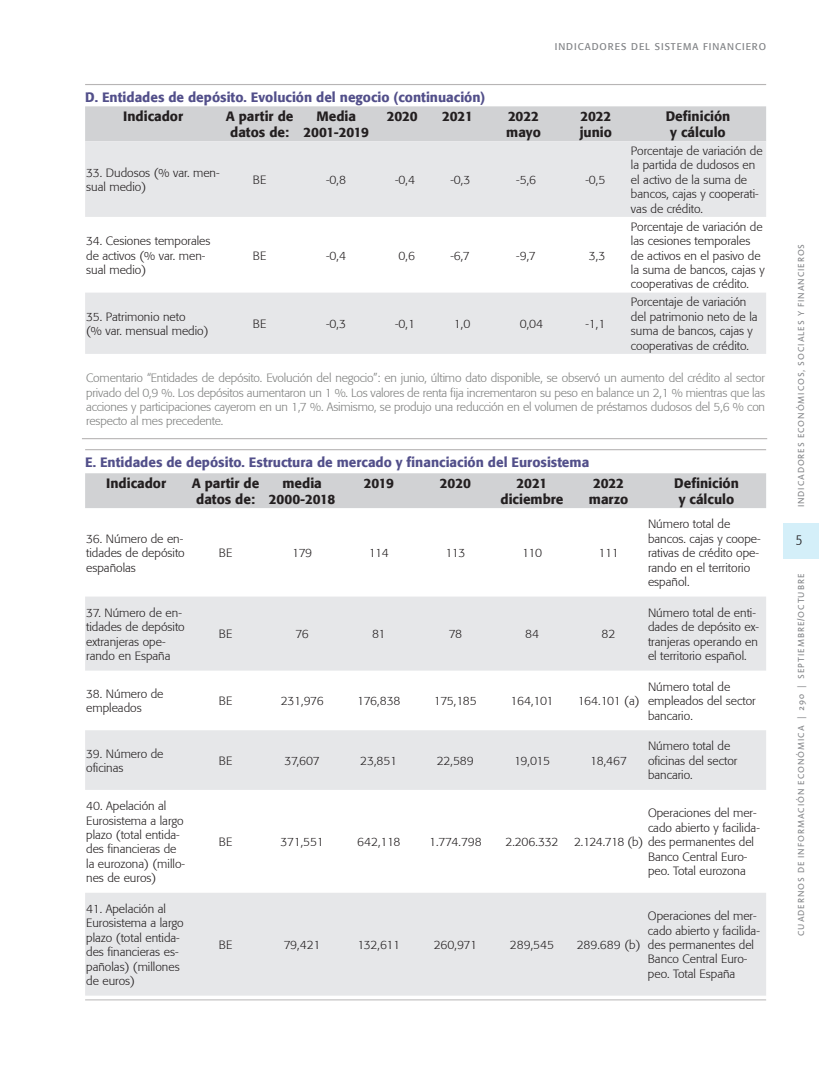
<style>
.page{position:relative;width:830px;height:1085px;background:#fff}
.page>*{position:absolute;margin:0;border:0;box-sizing:border-box;transform-origin:0 0}
.t1{font:300 condensed 15px "Formata";color:#231f20}
.t2{font:500 13.5px/16.2px "Formata";color:#231f20;text-align:center}
.t3{font:500 13.5px "Formata";color:#524f8a}
.t4{font:300 12px/14.4px "Formata";color:#231f20}
.t5{font:300 12px/14.4px "Formata";letter-spacing:-.015em;color:#7f807f;text-align:justify}
.t6{font:9.75px "Formata";letter-spacing:.1em;color:#808285}
.t7{font:9px "Linotype Aroma";letter-spacing:.1em;color:#808285}
</style>
<div class="page">
<div style="left:783px;top:523px;width:35px;height:35px;background:#d4eff9"></div>
<hr style="left:85px;top:449px;width:680px;height:1px;background:#b7b5b5">
<div style="left:85px;top:473px;width:680px;height:35px;background:#d1d2d4"></div>
<svg style="left:85px;top:596px;width:680px;height:399px;fill:#e6e7e9"></svg>
<div style="left:85px;top:106px;width:680px;height:35px;background:#d1d2d4"></div>
<svg style="left:85px;top:141px;width:680px;height:213px;fill:#e6e7e9"></svg>
<hr style="left:82px;top:438px;width:684px;height:1px;background:#b7b5b5">
<hr style="left:85px;top:999px;width:680px;height:1px;background:#b7b5b5">
<hr style="left:85px;top:84px;width:680px;height:1px;background:#b7b5b5">
<p class="t3" style="left:85px;top:89px;width:401px">D. Entidades de depósito. Evolución del negocio (continuación)</p>
<p class="t6" style="left:554px;top:40px;width:213px">INDICADORES DEL SISTEMA FINANCIERO</p>
<p class="t2" style="left:123px;top:108px;width:61px">Indicador</p>
<p class="t2" style="left:226px;top:108px;width:69px">A partir de datos de:</p>
<p class="t2" style="left:303px;top:108px;width:67px">Media<br>2001-2019</p>
<p class="t2" style="left:386px;top:108px;width:32px">2020</p>
<p class="t2" style="left:442px;top:108px;width:32px">2021</p>
<p class="t2" style="left:506px;top:108px;width:36px;text-align:left">2022 mayo</p>
<p class="t2" style="left:579px;top:108px;width:34px;text-align:left">2022 junio</p>
<p class="t2" style="left:665px;top:108px;width:66px">Definición y cálculo</p>
<p class="t4" style="left:86px;top:165px;width:135px">33. Dudosos (% var. men&shy;sual medio)</p>
<p class="t4" style="left:253px;top:172px;width:15px">BE</p>
<p class="t4" style="left:326px;top:172px;width:21px">-0,8</p>
<p class="t4" style="left:395px;top:172px;width:21px">-0,4</p>
<p class="t4" style="left:450px;top:172px;width:21px">-0,3</p>
<p class="t4" style="left:516px;top:172px;width:21px">-5,6</p>
<p class="t4" style="left:585px;top:172px;width:21px">-0,5</p>
<p class="t4" style="left:630px;top:144px;width:133px">Porcentaje de variación de la partida de dudosos en el activo de la suma de bancos, cajas y cooperati&shy;vas de crédito.</p>
<p class="t4" style="left:86px;top:234px;width:126px">34. Cesiones temporales de activos (% var. men&shy;sual medio)</p>
<p class="t4" style="left:253px;top:248px;width:15px">BE</p>
<p class="t4" style="left:326px;top:248px;width:21px">-0,4</p>
<p class="t4" style="left:398px;top:248px;width:18px">0,6</p>
<p class="t4" style="left:450px;top:248px;width:21px">-6,7</p>
<p class="t4" style="left:516px;top:248px;width:21px">-9,7</p>
<p class="t4" style="left:588px;top:248px;width:18px">3,3</p>
<p class="t4" style="left:630px;top:219px;width:135px">Porcentaje de variación de las cesiones temporales de activos en el pasivo de la suma de bancos, cajas y cooperativas de crédito.</p>
<p class="t4" style="left:630px;top:295px;width:128px">Porcentaje de variación del patrimonio neto de la suma de bancos, cajas y cooperativas de crédito.</p>
<p class="t5" style="left:86px;top:371px;width:680px">Comentario “Entidades de depósito. Evolución del negocio”: en junio, último dato disponible, se observó un aumento del crédito al sector privado del 0,9 %. Los depósitos aumentaron un 1 %. Los valores de renta fija incrementaron su peso en balance un 2,1 % mientras que las acciones y participaciones cayerom en un 1,7 %. Asimismo, se produjo una reducción en el volumen de préstamos dudosos del 5,6 % con respecto al mes precedente.</p>
<p class="t4" style="left:86px;top:309px;width:124px">35. Patrimonio neto<br>(% var. mensual medio)</p>
<p class="t4" style="left:253px;top:316px;width:15px">BE</p>
<p class="t4" style="left:326px;top:316px;width:21px">-0,3</p>
<p class="t4" style="left:395px;top:316px;width:21px">-0,1</p>
<p class="t4" style="left:453px;top:316px;width:18px">1,0</p>
<p class="t4" style="left:519px;top:316px;width:25px">0,04</p>
<p class="t4" style="left:585px;top:316px;width:21px">-1,1</p>
<p class="t3" style="left:85px;top:454px;width:505px">E. Entidades de depósito. Estructura de mercado y financiación del Eurosistema</p>
<p class="t2" style="left:106px;top:474px;width:61px">Indicador</p>
<p class="t2" style="left:192px;top:474px;width:69px">A partir de datos de:</p>
<p class="t2" style="left:269px;top:474px;width:68px">media<br>2000-2018</p>
<p class="t2" style="left:363px;top:474px;width:32px">2019</p>
<p class="t2" style="left:439px;top:474px;width:32px">2020</p>
<p class="t2" style="left:500px;top:474px;width:64px">2021 diciembre</p>
<p class="t2" style="left:588px;top:474px;width:41px">2022 marzo</p>
<p class="t2" style="left:673px;top:474px;width:66px">Definición y cálculo</p>
<p class="t4" style="left:86px;top:531px;width:100px">36. Número de en&shy;tidades de depósito españolas</p>
<p class="t4" style="left:647px;top:517px;width:114px">Número total de bancos. cajas y coope&shy;rativas de crédito ope&shy;rando en el territorio español.</p>
<p class="t4" style="left:219px;top:545px;width:15px">BE</p>
<p class="t4" style="left:292px;top:545px;width:22px">179</p>
<p class="t4" style="left:368px;top:545px;width:22px">114</p>
<p class="t4" style="left:445px;top:545px;width:22px">113</p>
<p class="t4" style="left:521px;top:545px;width:22px">110</p>
<p class="t4" style="left:598px;top:545px;width:22px">111</p>
<p class="t4" style="left:86px;top:605px;width:100px">37. Número de en&shy;tidades de depósito extranjeras ope&shy;rando en España</p>
<p class="t4" style="left:219px;top:627px;width:15px">BE</p>
<p class="t4" style="left:295px;top:627px;width:15px">76</p>
<p class="t4" style="left:372px;top:627px;width:15px">81</p>
<p class="t4" style="left:448px;top:627px;width:15px">78</p>
<p class="t4" style="left:524px;top:627px;width:15px">84</p>
<p class="t4" style="left:601px;top:627px;width:15px">82</p>
<p class="t4" style="left:86px;top:686px;width:79px">38. Número de empleados</p>
<p class="t4" style="left:219px;top:693px;width:15px">BE</p>
<p class="t4" style="left:280px;top:693px;width:45px">231,976</p>
<p class="t4" style="left:357px;top:693px;width:45px">176,838</p>
<p class="t4" style="left:433px;top:693px;width:44px">175,185</p>
<p class="t4" style="left:510px;top:693px;width:44px">164,101</p>
<p class="t4" style="left:577px;top:693px;width:63px">164.101 (a)</p>
<p class="t4" style="left:86px;top:746px;width:79px">39. Número de oficinas</p>
<p class="t4" style="left:219px;top:753px;width:15px">BE</p>
<p class="t4" style="left:284px;top:753px;width:37px">37,607</p>
<p class="t4" style="left:360px;top:753px;width:38px">23,851</p>
<p class="t4" style="left:436px;top:753px;width:38px">22,589</p>
<p class="t4" style="left:513px;top:753px;width:37px">19,015</p>
<p class="t4" style="left:590px;top:753px;width:38px">18,467</p>
<p class="t4" style="left:647px;top:605px;width:112px">Número total de enti&shy;dades de depósito ex&shy;tranjeras operando en el territorio español.</p>
<p class="t4" style="left:647px;top:679px;width:109px">Número total de empleados del sector bancario.</p>
<p class="t4" style="left:647px;top:739px;width:91px">Número total de oficinas del sector bancario.</p>
<p class="t4" style="left:86px;top:798px;width:100px">40. Apelación al<br>Eurosistema a largo plazo (total entida&shy;des financieras de la eurozona) (millo&shy;nes de euros)</p>
<p class="t4" style="left:86px;top:901px;width:99px">41. Apelación al<br>Eurosistema a largo plazo (total entida&shy;des financieras es&shy;pañolas) (millones de euros)</p>
<p class="t4" style="left:647px;top:805px;width:113px">Operaciones del mer&shy;cado abierto y facilida-</p>
<p class="t4" style="left:647px;top:849px;width:101px">Banco Central Euro&shy;peo. Total eurozona</p>
<p class="t4" style="left:219px;top:834px;width:15px">BE</p>
<p class="t4" style="left:280px;top:834px;width:45px">371,551</p>
<p class="t4" style="left:357px;top:834px;width:45px">642,118</p>
<p class="t4" style="left:429px;top:834px;width:54px">1.774.798</p>
<p class="t4" style="left:505px;top:834px;width:55px">2.206.332</p>
<p class="t4" style="left:574px;top:834px;width:181px">2.124.718 (b) des permanentes del</p>
<p class="t4" style="left:219px;top:937px;width:15px">BE</p>
<p class="t4" style="left:283px;top:937px;width:38px">79,421</p>
<p class="t4" style="left:357px;top:937px;width:44px">132,611</p>
<p class="t4" style="left:433px;top:937px;width:45px">260,971</p>
<p class="t4" style="left:509px;top:937px;width:45px">289,545</p>
<p class="t4" style="left:576px;top:937px;width:65px">289.689 (b)</p>
<p class="t4" style="left:647px;top:908px;width:113px">Operaciones del mer&shy;cado abierto y facilida&shy;des permanentes del<br>Banco Central Euro&shy;peo. Total España</p>
<p class="t7" style="left:794px;top:507px;width:265px;rotate:-90deg">INDICADORES ECONÓMICOS, SOCIALES Y FINANCIEROS</p>
<p class="t1" style="left:795px;top:531px;width:8px">5</p>
<p class="t7" style="left:794px;top:935px;width:363px;rotate:-90deg">CUADERNOS DE INFORMACIÓN ECONÓMICA | 290 | SEPTIEMBRE/OCTUBRE</p>
</div>
